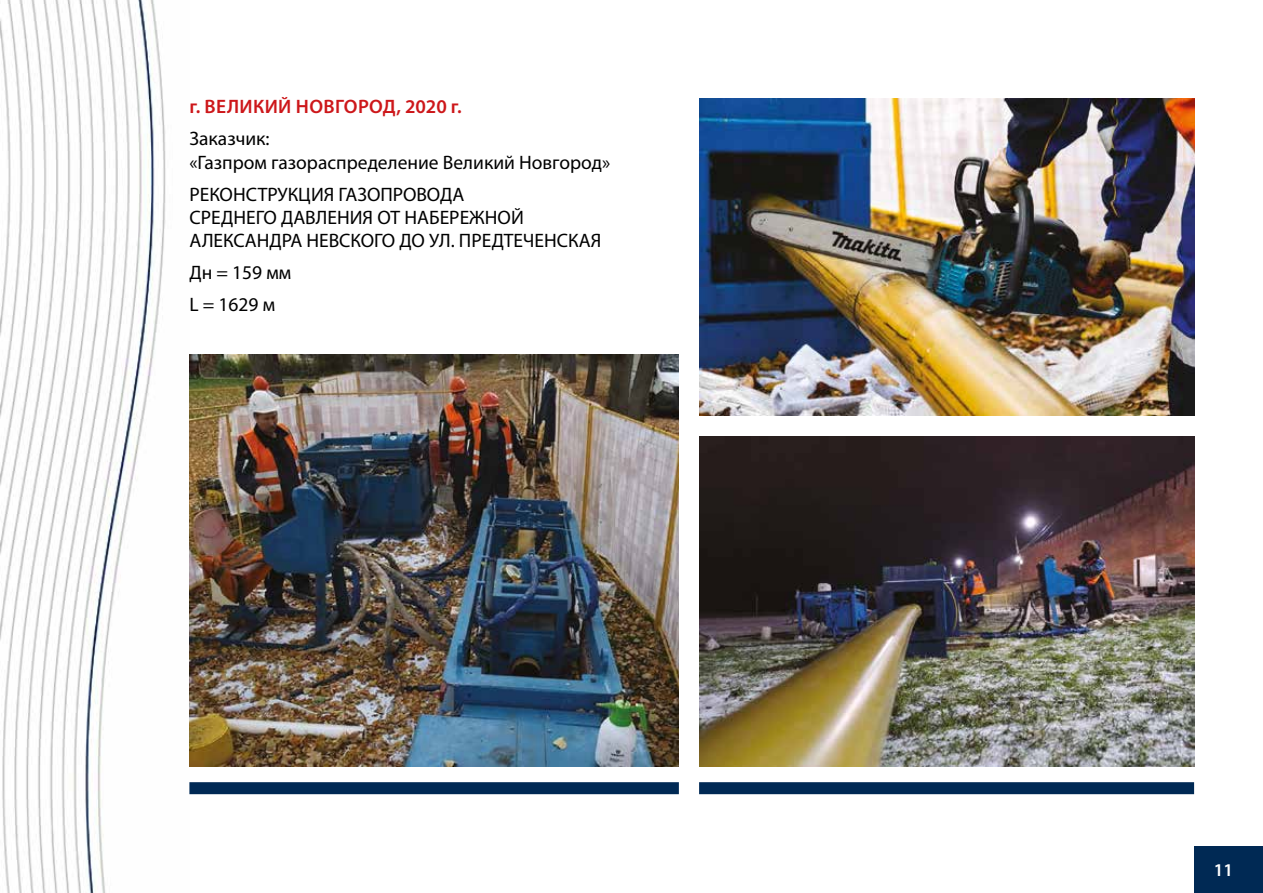
<style>
.page{position:relative;width:1263px;height:893px;background:#fff}
.page>*{position:absolute;margin:0;border:0;box-sizing:border-box;transform-origin:0 0}
.t1{font:19.5px/23.4px "Myriad Pro";color:#000}
.t2{font:600 19.5px "Myriad Pro";letter-spacing:.02em;color:#cd171a}
.t3{font:600 18px "Myriad Pro";color:#fff}
</style>
<div class="page">
<img style="left:0;top:0;width:166px;height:893px">
<div style="left:1194px;top:847px;width:69px;height:46px;background:#002954"></div>
<img style="left:699px;top:436px;width:495px;height:330px">
<img style="left:699px;top:99px;width:495px;height:316px">
<img style="left:189px;top:355px;width:490px;height:411px">
<div style="left:189px;top:782px;width:490px;height:12px;background:#002954"></div>
<div style="left:699px;top:782px;width:495px;height:12px;background:#002954"></div>
<p class="t2" style="left:189px;top:94px;width:274px">г. ВЕЛИКИЙ НОВГОРОД, 2020 г.</p>
<p class="t1" style="left:189px;top:127px;width:422px">Заказчик:<br>«Газпром газораспределение Великий Новгород»</p>
<p class="t1" style="left:189px;top:182px;width:413px">РЕКОНСТРУКЦИЯ ГАЗОПРОВОДА<br>СРЕДНЕГО ДАВЛЕНИЯ ОТ НАБЕРЕЖНОЙ<br>АЛЕКСАНДРА НЕВСКОГО ДО УЛ. ПРЕДТЕЧЕНСКАЯ</p>
<p class="t1" style="left:189px;top:257px;width:103px;line-height:32px">Дн = 159 мм<br>L = 1629 м</p>
<p class="t3" style="left:1214px;top:858px;width:21px">11</p>
</div>
